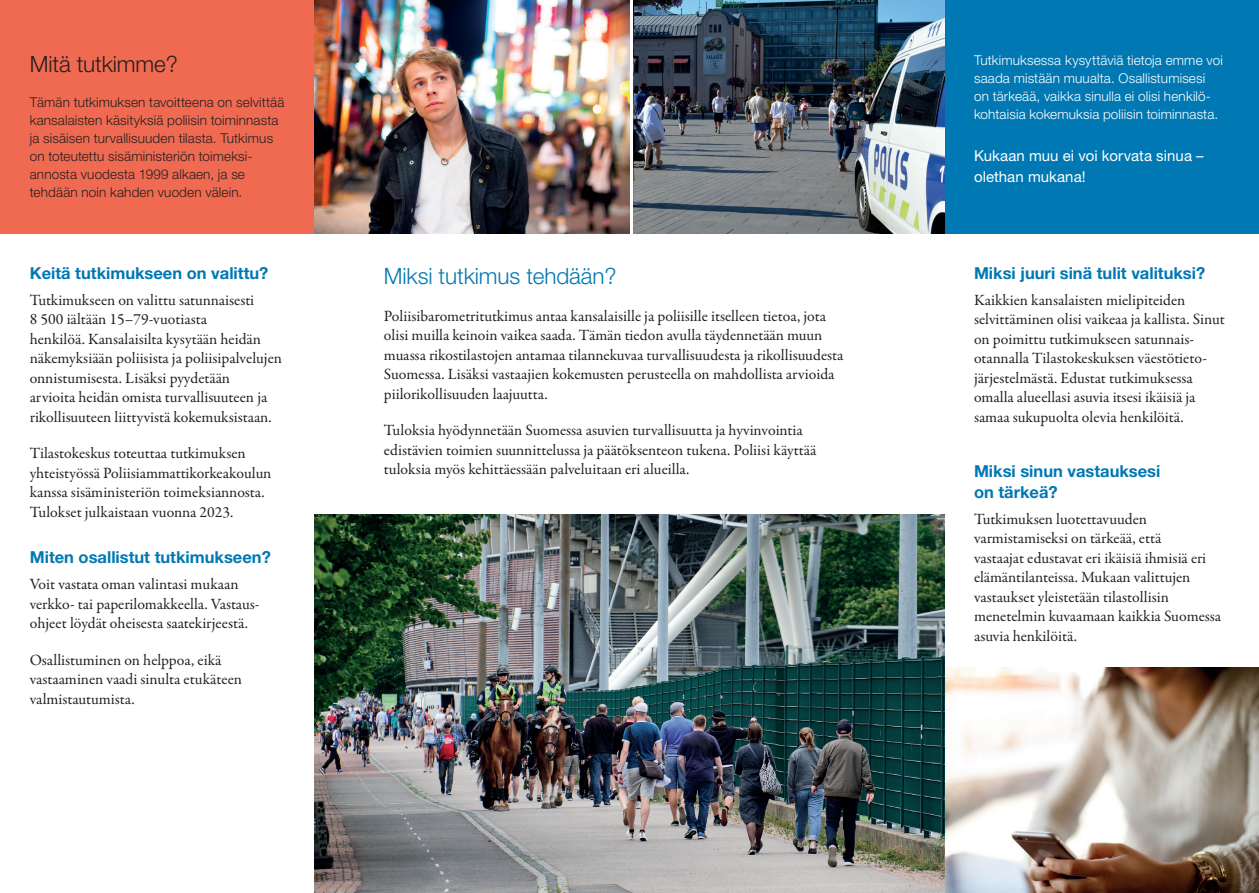
<style>
.page{position:relative;width:1259px;height:893px;background:#fff}
.page>*{position:absolute;margin:0;border:0;box-sizing:border-box;transform-origin:0 0}
.H2_otsikko{font:300 22.5px "Helvetica Neue LT Std";letter-spacing:-.005em;color:#0078b3}
.H2_otsikko-2{font:300 22.5px "Helvetica Neue LT Std";letter-spacing:-.005em;color:#231f20}
.H3_väliotsikko_sinin{font:700 16.5px/21px "Helvetica Neue LT Std";color:#0078b3}
.P_leipis_Garamond{font:15.75px/19.5px "Garamond Premr Pro";color:#231f20}
.P_laatikko_leipis{font:15px "Helvetica Neue LT Std";letter-spacing:.005em;color:#fff}
.P_laatikko_leipis-2{font:300 13.5px/18px "Helvetica Neue LT Std";letter-spacing:.01em;color:#231f20}
.P_laatikko_leipis-3{font:300 13.5px/18px "Helvetica Neue LT Std";letter-spacing:.01em;color:#fff}
</style>
<div class="page">
<div style="left:0;top:0;width:315px;height:234px;background:#f06a51"></div>
<div style="left:944px;top:0;width:315px;height:234px;background:#0078b3"></div>
<img style="left:944px;top:668px;width:315px;height:225px">
<img style="left:315px;top:514px;width:629px;height:379px">
<img style="left:634px;top:0;width:310px;height:234px">
<img style="left:315px;top:0;width:314px;height:234px">
<h2 class="H2_otsikko-2" style="left:30px;top:51px;width:150px">Mitä tutkimme?</h2>
<p class="P_laatikko_leipis-2" style="left:30px;top:93px;width:256px">Tämän tutkimuksen tavoitteena on selvittää kansalaisten käsityksiä poliisin toiminnasta ja sisäisen turvallisuuden tilasta. Tutkimus on toteutettu sisäministeriön toimeksi&shy;annosta vuodesta 1999 alkaen, ja se tehdään noin kahden vuoden välein.</p>
<h3 class="H3_väliotsikko_sinin" style="left:30px;top:262px;width:240px">Keitä tutkimukseen on valittu?</h3>
<p class="P_leipis_Garamond" style="left:30px;top:290px;width:254px">Tutkimukseen on valittu satunnaisesti<br>8 500 iältään 15–79-vuotiasta<br>henkilöä. Kansalaisilta kysytään heidän näkemyksiään poliisista ja poliisipalvelujen onnistumisesta. Lisäksi pyydetään<br>arvioita heidän omista turvallisuuteen ja rikollisuuteen liittyvistä kokemuksistaan.</p>
<p class="P_leipis_Garamond" style="left:30px;top:444px;width:243px">Tilastokeskus toteuttaa tutkimuksen yhteistyössä Poliisiammattikorkeakoulun kanssa sisäministeriön toimeksiannosta.<br>Tulokset julkaistaan vuonna 2023.</p>
<h3 class="H3_väliotsikko_sinin" style="left:30px;top:546px;width:242px">Miten osallistut tutkimukseen?</h3>
<p class="P_leipis_Garamond" style="left:30px;top:575px;width:231px">Voit vastata oman valintasi mukaan verkko- tai paperilomakkeella. Vastaus&shy;ohjeet löydät oheisesta saatekirjeestä.</p>
<p class="P_leipis_Garamond" style="left:30px;top:650px;width:214px">Osallistuminen on helppoa, eikä vastaaminen vaadi sinulta etukäteen valmistautumista.</p>
<h2 class="H2_otsikko" style="left:384px;top:262px;width:234px">Miksi tutkimus tehdään?</h2>
<p class="P_leipis_Garamond" style="left:384px;top:306px;width:461px">Poliisibarometritutkimus antaa kansalaisille ja poliisille itselleen tietoa, jota olisi muilla keinoin vaikea saada. Tämän tiedon avulla täydennetään muun muassa rikostilastojen antamaa tilannekuvaa turvallisuudesta ja rikollisuudesta Suomessa. Lisäksi vastaajien kokemusten perusteella on mahdollista arvioida piilorikollisuuden laajuutta.</p>
<p class="P_leipis_Garamond" style="left:384px;top:421px;width:434px">Tuloksia hyödynnetään Suomessa asuvien turvallisuutta ja hyvinvointia edistävien toimien suunnittelussa ja päätöksenteon tukena. Poliisi käyttää tuloksia myös kehittäessään palveluitaan eri alueilla.</p>
<p class="P_laatikko_leipis-3" style="left:974px;top:51px;width:250px">Tutkimuksessa kysyttäviä tietoja emme voi saada mistään muualta. Osallistumisesi on tärkeää, vaikka sinulla ei olisi henkilö&shy;kohtaisia kokemuksia poliisin toiminnasta.</p>
<p class="P_laatikko_leipis" style="left:974px;top:147px;width:231px">Kukaan muu ei voi korvata sinua –</p>
<p class="P_laatikko_leipis" style="left:974px;top:168px;width:113px">olethan mukana!</p>
<h3 class="H3_väliotsikko_sinin" style="left:974px;top:262px;width:233px">Miksi juuri sinä tulit valituksi?</h3>
<p class="P_leipis_Garamond" style="left:974px;top:290px;width:252px">Kaikkien kansalaisten mielipiteiden selvittäminen olisi vaikeaa ja kallista. Sinut on poimittu tutkimukseen satunnais&shy;otannalla Tilastokeskuksen väestötieto&shy;järjestelmästä. Edustat tutkimuksessa omalla alueellasi asuvia itsesi ikäisiä ja samaa sukupuolta olevia henkilöitä.</p>
<h3 class="H3_väliotsikko_sinin" style="left:974px;top:460px;width:188px">Miksi sinun vastauksesi on tärkeä?</h3>
<p class="P_leipis_Garamond" style="left:974px;top:509px;width:249px">Tutkimuksen luotettavuuden varmistamiseksi on tärkeää, että<br>vastaajat edustavat eri ikäisiä ihmisiä eri elämäntilanteissa. Mukaan valittujen vastaukset yleistetään tilastollisin menetelmin kuvaamaan kaikkia Suomessa asuvia henkilöitä.</p>
</div>
